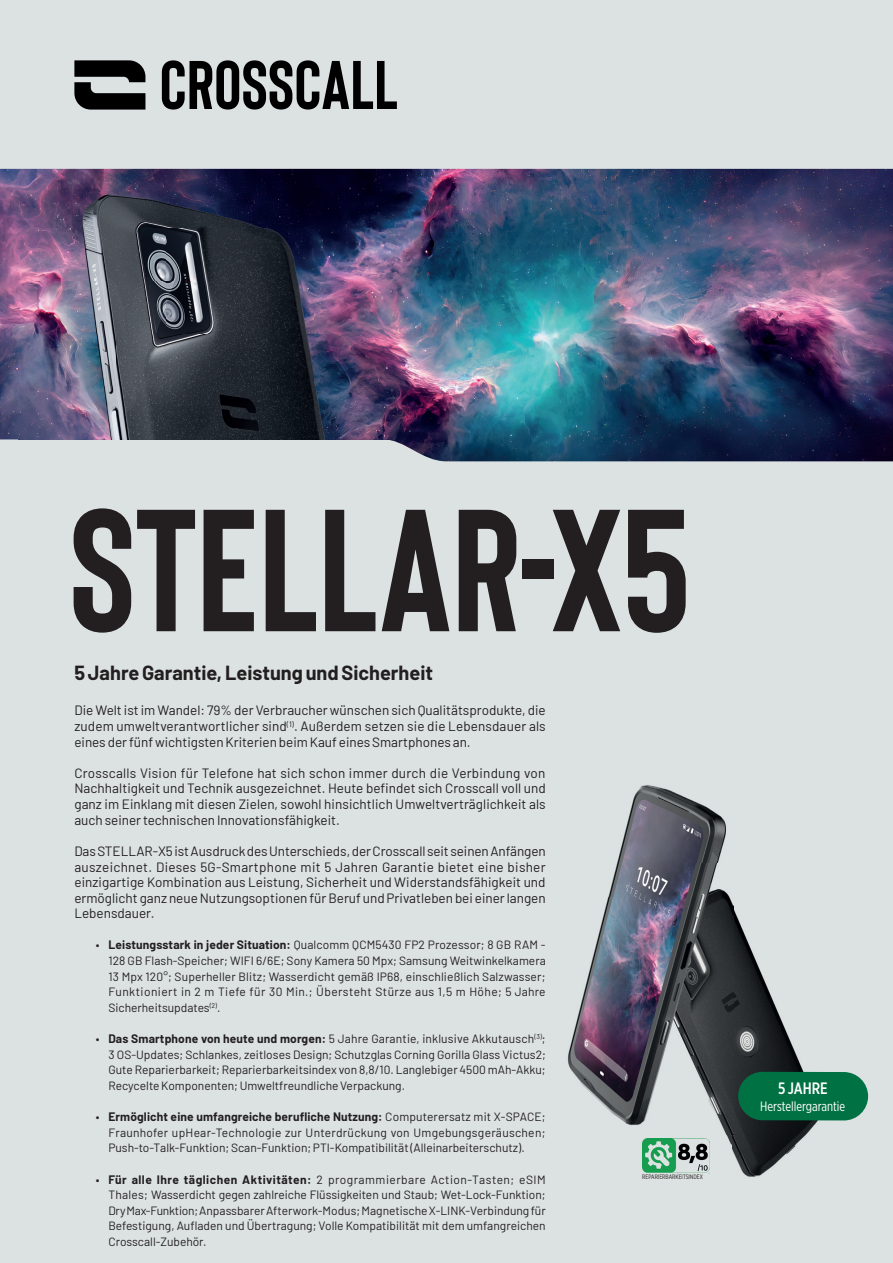
<style>
.page{position:relative;width:893px;height:1263px;background:#dce2e2}
.page>*{position:absolute;margin:0;border:0;box-sizing:border-box;transform-origin:0 0}
.t1{font:700 173.4px "Bison";color:#231f20}
.t2{font:700 19.95px "Barlow";color:#231f20}
.t3{font:500 16.5px "Gotham X Narrow";color:#fff}
.t4{font:13.5px/15.6px "Barlow";color:#231f20;text-align:justify}
.t5{font:13.5px "Gotham X Narrow";color:#fff}
.t6{font:12px/15.6px "Barlow";color:#231f20;text-align:justify}
.t7{font:6.45px "Gotham X Narrow";color:#231f20}
.s1{font-weight:700}
</style>
<div class="page">
<img style="left:732px;top:910px;width:104px;height:267px">
<img style="left:642px;top:1134px;width:90px;height:40px">
<img style="left:608px;top:785px;width:118px;height:112px">
<img style="left:568px;top:897px;width:59px;height:227px">
<img style="left:627px;top:864px;width:107px;height:270px">
<img style="left:0;top:169px;width:893px;height:292px">
<svg style="left:162px;top:60px;width:235px;height:50px"></svg>
<svg style="left:74px;top:60px;width:71px;height:50px"></svg>
<div style="left:738px;top:1072px;width:130px;height:48px;background:#007142;border-radius:24px"></div>
<img style="left:18px;top:176px;width:396px;height:263px">
<img style="left:643px;top:1138px;width:67px;height:35px">
<h1 class="t1" style="left:69px;top:462px;width:622px">STELLAR-X5</h1>
<h2 class="t2" style="left:74px;top:658px;width:360px">5 Jahre Garantie, Leistung und Sicherheit</h2>
<p class="t4" style="left:74px;top:702px;width:473px">Die Welt ist im Wandel: 79% der Verbraucher wünschen sich Qualitätsprodukte, die zudem umweltverantwortlicher sind<sup>(1)</sup>. Außerdem setzen sie die Lebensdauer als eines der fünf wichtigsten Kriterien beim Kauf eines Smartphones an.</p>
<p class="t4" style="left:74px;top:764px;width:473px">Crosscalls Vision für Telefone hat sich schon immer durch die Verbindung von Nachhaltigkeit und Technik ausgezeichnet. Heute befindet sich Crosscall voll und ganz im Einklang mit diesen Zielen, sowohl hinsichtlich Umweltverträglichkeit als auch seiner technischen Innovationsfähigkeit.</p>
<p class="t4" style="left:74px;top:842px;width:473px">Das STELLAR-X5 ist Ausdruck des Unterschieds, der Crosscall seit seinen Anfängen auszeichnet. Dieses 5G-Smartphone mit 5 Jahren Garantie bietet eine bisher einzigartige Kombination aus Leistung, Sicherheit und Widerstandsfähigkeit und ermöglicht ganz neue Nutzungsoptionen für Beruf und Privatleben bei einer langen Lebensdauer.</p>
<p class="t6" style="left:108px;top:936px;width:439px;text-indent:-13px">• <span class="s1">Leistungsstark in jeder Situation:</span> Qualcomm QCM5430 FP2 Prozessor; 8 GB RAM - 128 GB Flash-Speicher; WIFI 6/6E; Sony Kamera 50 Mpx; Samsung Weitwinkelkamera 13 Mpx 120°; Superheller Blitz; Wasserdicht gemäß IP68, einschließlich Salzwasser; Funktioniert in 2 m Tiefe für 30 Min.; Übersteht Stürze aus 1,5 m Höhe; 5 Jahre Sicherheitsupdates<sup>(2)</sup>.</p>
<p class="t6" style="left:108px;top:1030px;width:439px;text-indent:-13px">• <span class="s1">Das Smartphone von heute und morgen:</span> 5 Jahre Garantie, inklusive Akkutausch<sup>(3)</sup>; 3 OS-Updates; Schlankes, zeitloses Design; Schutzglas Corning Gorilla Glass Victus2; Gute Reparierbarkeit; Reparierbarkeitsindex von 8,8/10. Langlebiger 4500 mAh-Akku; Recycelte Komponenten; Umweltfreundliche Verpackung.</p>
<p class="t6" style="left:108px;top:1108px;width:439px;text-indent:-13px">• <span class="s1">Ermöglicht eine umfangreiche berufliche Nutzung:</span> Computerersatz mit X-SPACE; Fraunhofer upHear-Technologie zur Unterdrückung von Umgebungsgeräuschen; Push-to-Talk-Funktion; Scan-Funktion; PTI-Kompatibilität (Alleinarbeiterschutz).</p>
<p class="t6" style="left:108px;top:1170px;width:439px;text-indent:-13px">• <span class="s1">Für alle Ihre täglichen Aktivitäten:</span> 2 programmierbare Action-Tasten; eSIM Thales; Wasserdicht gegen zahlreiche Flüssigkeiten und Staub; Wet-Lock-Funktion; Dry Max-Funktion; Anpassbarer Afterwork-Modus; Magnetische X-LINK-Verbindung für Befestigung, Aufladen und Übertragung; Volle Kompatibilität mit dem umfangreichen Crosscall-Zubehör.</p>
<p class="t7" style="left:642px;top:1173px;width:62px">REPARIERBARKEITSINDEX</p>
<h3 class="t3" style="left:778px;top:1078px;width:51px">5 JAHRE</h3>
<p class="t5" style="left:760px;top:1099px;width:86px">Herstellergarantie</p>
</div>
